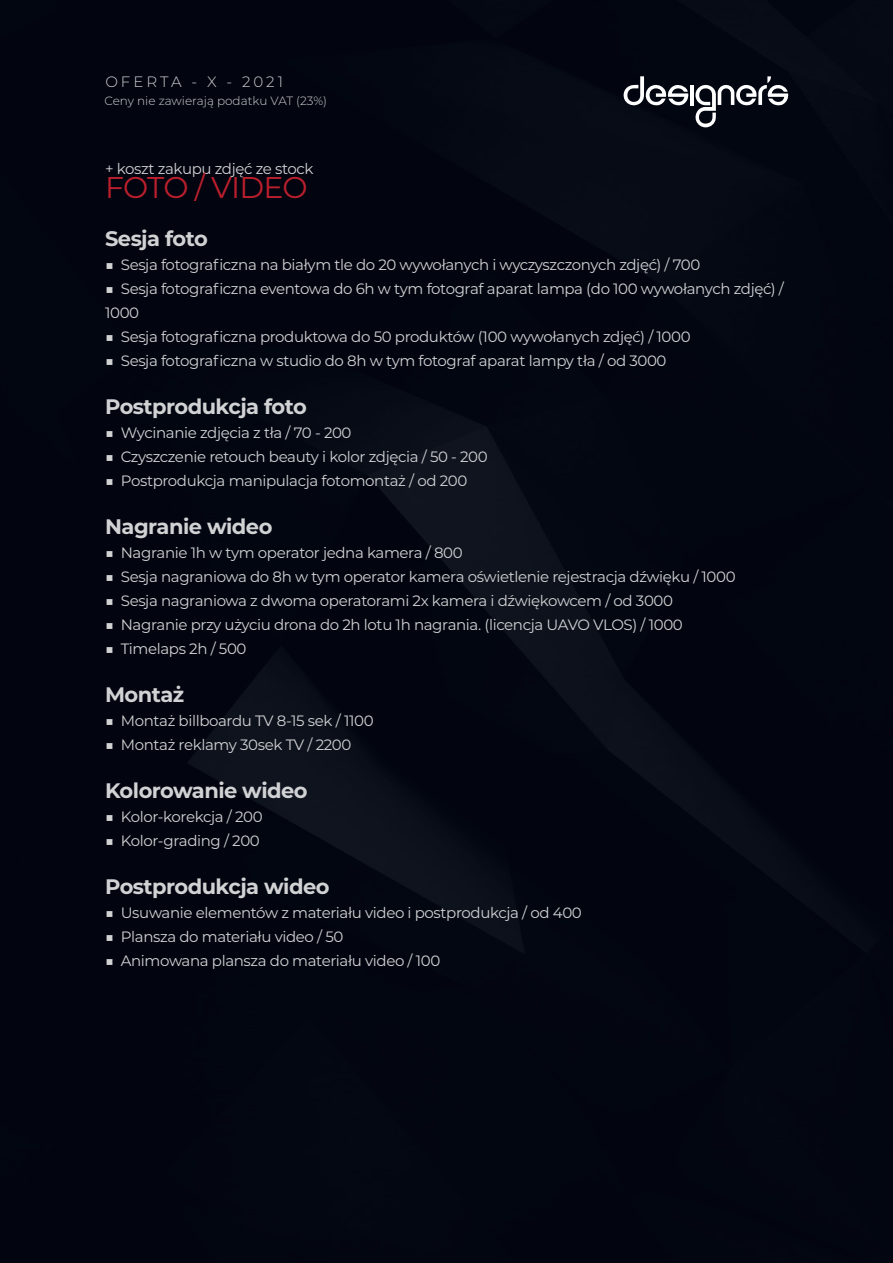
<style>
.page{position:relative;width:893px;height:1263px;background:#030816}
.page>*{position:absolute;margin:0;border:0;box-sizing:border-box;transform-origin:0 0}
.t1{font:30px "Montserrat";letter-spacing:-.035em;color:#bb1f2d}
.t2{font:700 21px "Montserrat";letter-spacing:-.025em;color:#d1d2d4}
.t3{font:15px/24px "Montserrat";letter-spacing:-.025em;color:#d1d2d4}
.t4{font:300 15px "Montserrat";letter-spacing:.2em;color:#d1d2d4}
.t5{font:300 12px "Montserrat";color:#d1d2d4}
</style>
<div class="page">
<svg style="left:623px;top:76px;width:65px;height:30px"></svg>
<hr style="left:690px;top:85px;width:4px;height:20px;background:#fff">
<svg style="left:695px;top:76px;width:93px;height:51px"></svg>
<p class="t4" style="left:105px;top:72px;width:179px">OFERTA - X - 2021</p>
<p class="t5" style="left:104px;top:93px;width:224px">Ceny nie zawierają podatku VAT (23%)</p>
<p class="t3" style="left:105px;top:156px;width:210px">+ koszt zakupu zdjęć ze stock</p>
<h1 class="t1" style="left:105px;top:167px;width:204px">FOTO / VIDEO</h1>
<h2 class="t2" style="left:105px;top:223px;width:104px">Sesja foto</h2>
<p class="t3" style="left:105px;top:252px;width:597px">■ Sesja fotograficzna na białym tle do 20 wywołanych i wyczyszczonych zdjęć) / 700</p>
<p class="t3" style="left:105px;top:276px;width:680px">■ Sesja fotograficzna eventowa do 6h w tym fotograf aparat lampa (do 100 wywołanych zdjęć) /<br>1000</p>
<p class="t3" style="left:105px;top:324px;width:587px">■ Sesja fotograficzna produktowa do 50 produktów (100 wywołanych zdjęć) / 1000</p>
<p class="t3" style="left:105px;top:348px;width:563px">■ Sesja fotograficzna w studio do 8h w tym fotograf aparat lampy tła / od 3000</p>
<h2 class="t2" style="left:105px;top:391px;width:203px">Postprodukcja foto</h2>
<p class="t3" style="left:105px;top:420px;width:248px">■ Wycinanie zdjęcia z tła / 70 - 200</p>
<p class="t3" style="left:105px;top:444px;width:384px">■ Czyszczenie retouch beauty i kolor zdjęcia / 50 - 200</p>
<p class="t3" style="left:105px;top:468px;width:364px">■ Postprodukcja manipulacja fotomontaż / od 200</p>
<h2 class="t2" style="left:105px;top:511px;width:169px">Nagranie wideo</h2>
<p class="t3" style="left:105px;top:540px;width:359px">■ Nagranie 1h w tym operator jedna kamera / 800</p>
<p class="t3" style="left:105px;top:564px;width:632px">■ Sesja nagraniowa do 8h w tym operator kamera oświetlenie rejestracja dźwięku / 1000</p>
<p class="t3" style="left:105px;top:588px;width:569px">■ Sesja nagraniowa z dwoma operatorami 2x kamera i dźwiękowcem / od 3000</p>
<p class="t3" style="left:105px;top:612px;width:579px">■ Nagranie przy użyciu drona do 2h lotu 1h nagrania. (licencja UAVO VLOS) / 1000</p>
<p class="t3" style="left:105px;top:636px;width:143px">■ Timelaps 2h / 500</p>
<h2 class="t2" style="left:105px;top:679px;width:81px">Montaż</h2>
<p class="t3" style="left:105px;top:708px;width:270px">■ Montaż billboardu TV 8-15 sek / 1100</p>
<p class="t3" style="left:105px;top:732px;width:248px">■ Montaż reklamy 30sek TV / 2200</p>
<h2 class="t2" style="left:105px;top:775px;width:204px">Kolorowanie wideo</h2>
<p class="t3" style="left:105px;top:804px;width:159px">■ Kolor-korekcja / 200</p>
<p class="t3" style="left:105px;top:828px;width:156px">■ Kolor-grading / 200</p>
<h2 class="t2" style="left:105px;top:871px;width:226px">Postprodukcja wideo</h2>
<p class="t3" style="left:105px;top:900px;width:478px">■ Usuwanie elementów z materiału video i postprodukcja / od 400</p>
<p class="t3" style="left:105px;top:924px;width:240px">■ Plansza do materiału video / 50</p>
<p class="t3" style="left:105px;top:948px;width:337px">■ Animowana plansza do materiału video / 100</p>
</div>
